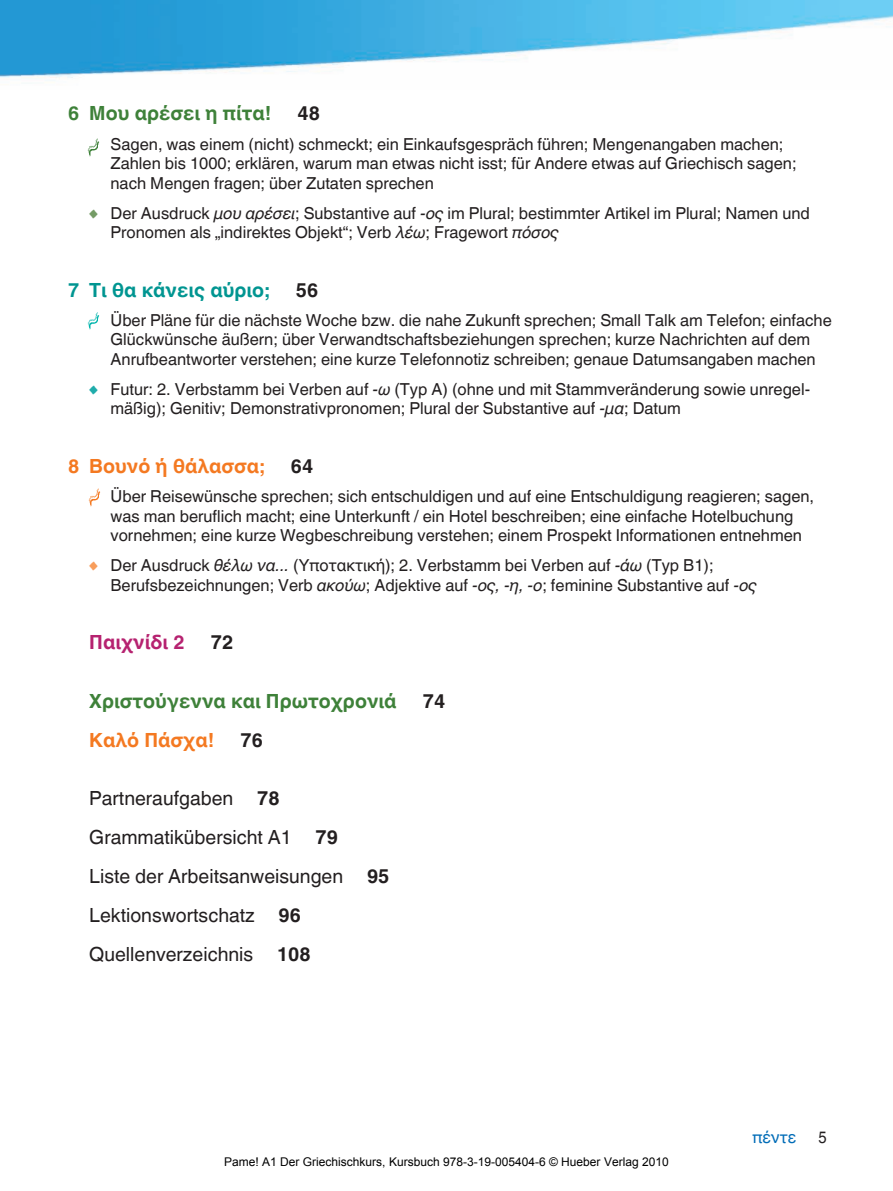
<style>
.page{position:relative;width:893px;height:1191px;background:#fff}
.page>*{position:absolute;margin:0;border:0;box-sizing:border-box;transform-origin:0 0}
.t1{font:19.5px/39px "Helvetica Linotype";color:#231f20}
.t2{font:700 19.5px "Helvetica Linotype";color:#3e8139}
.t3{font:700 19.5px "Helvetica Linotype";color:#f47921}
.t4{font:700 19.5px "Helvetica Linotype";color:#009591}
.t5{font:700 19.5px "Helvetica Linotype";color:#231f20}
.t6{font:700 19.5px "Helvetica Linotype";color:#b62270}
.t7{font:16.5px/19.5px "Helvetica Linotype";color:#231f20}
.t8{font:16.5px "Helvetica Linotype";color:#006cb7}
.t9{font:16.5px "Helvetica Linotype";color:#231f20;scale:.9 1}
.t10{font:12px "Arial";color:#000}
.s1{font-family:"Kosmik Glyphs";font-size:19.5px;color:#749b65}
.s2{font-style:italic}
.s3{font-family:"Kosmik Glyphs";font-size:19.5px;color:#1facab}
.s4{font-family:"Kosmik Glyphs";font-size:19.5px;color:#f89d5b}
.s5{font-weight:700}
</style>
<div class="page">
<img style="left:0;top:0;width:893px;height:79px">
<img style="left:87px;top:312px;width:13px;height:18px">
<img style="left:88px;top:488px;width:13px;height:18px">
<img style="left:87px;top:138px;width:13px;height:18px">
<p class="t2" style="left:68px;top:102px;width:205px">6 Μου αρέσει η πίτα!</p>
<p class="t5" style="left:298px;top:102px;width:24px">48</p>
<p class="t7" style="left:111px;top:134px;width:688px">Sagen, was einem (nicht) schmeckt; ein Einkaufsgespräch führen; Mengenangaben machen;<br>Zahlen bis 1000; erklären, warum man etwas nicht isst; für Andere etwas auf Griechisch sagen; nach Mengen fragen; über Zutaten sprechen</p>
<p class="t7" style="left:111px;top:203px;width:701px;text-indent:-21px"><span class="s1">t</span> Der Ausdruck <span class="s2">μου αρέσει</span>; Substantive auf <span class="s2">-ος</span> im Plural; bestimmter Artikel im Plural; Namen und<br>Pronomen als „indirektes Objekt“; Verb <span class="s2">λέω</span>; Fragewort <span class="s2">πόσος</span></p>
<p class="t4" style="left:68px;top:278px;width:203px">7 Τι θα κάνεις αύριο;</p>
<p class="t5" style="left:296px;top:278px;width:24px">56</p>
<p class="t7" style="left:111px;top:310px;width:723px">Über Pläne für die nächste Woche bzw. die nahe Zukunft sprechen; Small Talk am Telefon; einfache<br>Glückwünsche äußern; über Verwandtschaftsbeziehungen sprechen; kurze Nachrichten auf dem<br>Anrufbeantworter verstehen; eine kurze Telefonnotiz schreiben; genaue Datumsangaben machen</p>
<p class="t7" style="left:111px;top:379px;width:701px;text-indent:-21px"><span class="s3">t</span> Futur: 2. Verbstamm bei Verben auf <span class="s2">-ω</span> (Typ A) (ohne und mit Stammveränderung sowie unregel&shy;mäßig); Genitiv; Demonstrativpronomen; Plural der Substantive auf <span class="s2">-μα</span>; Datum</p>
<p class="t3" style="left:68px;top:455px;width:198px">8 Βουνό ή θάλασσα;</p>
<p class="t5" style="left:291px;top:455px;width:24px">64</p>
<p class="t7" style="left:111px;top:487px;width:705px">Über Reisewünsche sprechen; sich entschuldigen und auf eine Entschuldigung reagieren; sagen, was man beruflich macht; eine Unterkunft / ein Hotel beschreiben; eine einfache Hotelbuchung vornehmen; eine kurze Wegbeschreibung verstehen; einem Prospekt Informationen entnehmen</p>
<p class="t7" style="left:111px;top:556px;width:648px;text-indent:-21px"><span class="s4">t</span> Der Ausdruck <span class="s2">θέλω να...</span> (Υποτακτική); 2. Verbstamm bei Verben auf <span class="s2">-άω</span> (Typ B1);<br>Berufsbezeichnungen; Verb <span class="s2">ακούω</span>; Adjektive auf <span class="s2">-ος, -η, -ο</span>; feminine Substantive auf <span class="s2">-ος</span></p>
<p class="t6" style="left:89px;top:631px;width:97px">Παιχνίδι 2</p>
<p class="t5" style="left:211px;top:631px;width:24px">72</p>
<p class="t2" style="left:89px;top:689px;width:309px">Χριστούγεννα και Πρωτοχρονιά</p>
<p class="t5" style="left:423px;top:689px;width:24px">74</p>
<p class="t3" style="left:89px;top:728px;width:127px">Καλό Πάσχα!</p>
<p class="t5" style="left:241px;top:728px;width:24px">76</p>
<p class="t1" style="left:89px;top:779px;width:302px">Partneraufgaben <span class="s5">78<br></span>Grammatikübersicht A1 <span class="s5">79<br></span>Liste der Arbeitsanweisungen <span class="s5">95<br></span>Lektionswortschatz <span class="s5">96<br></span>Quellenverzeichnis <span class="s5">108</span></p>
<p class="t10" style="left:224px;top:1154px;width:446px">Pame! A1 Der Griechischkurs, Kursbuch 978-3-19-005404-6 © Hueber Verlag 2010</p>
<p class="t8" style="left:752px;top:1128px;width:45px">πέντε</p>
<p class="t9" style="left:818px;top:1128px;width:11px">5</p>
</div>
